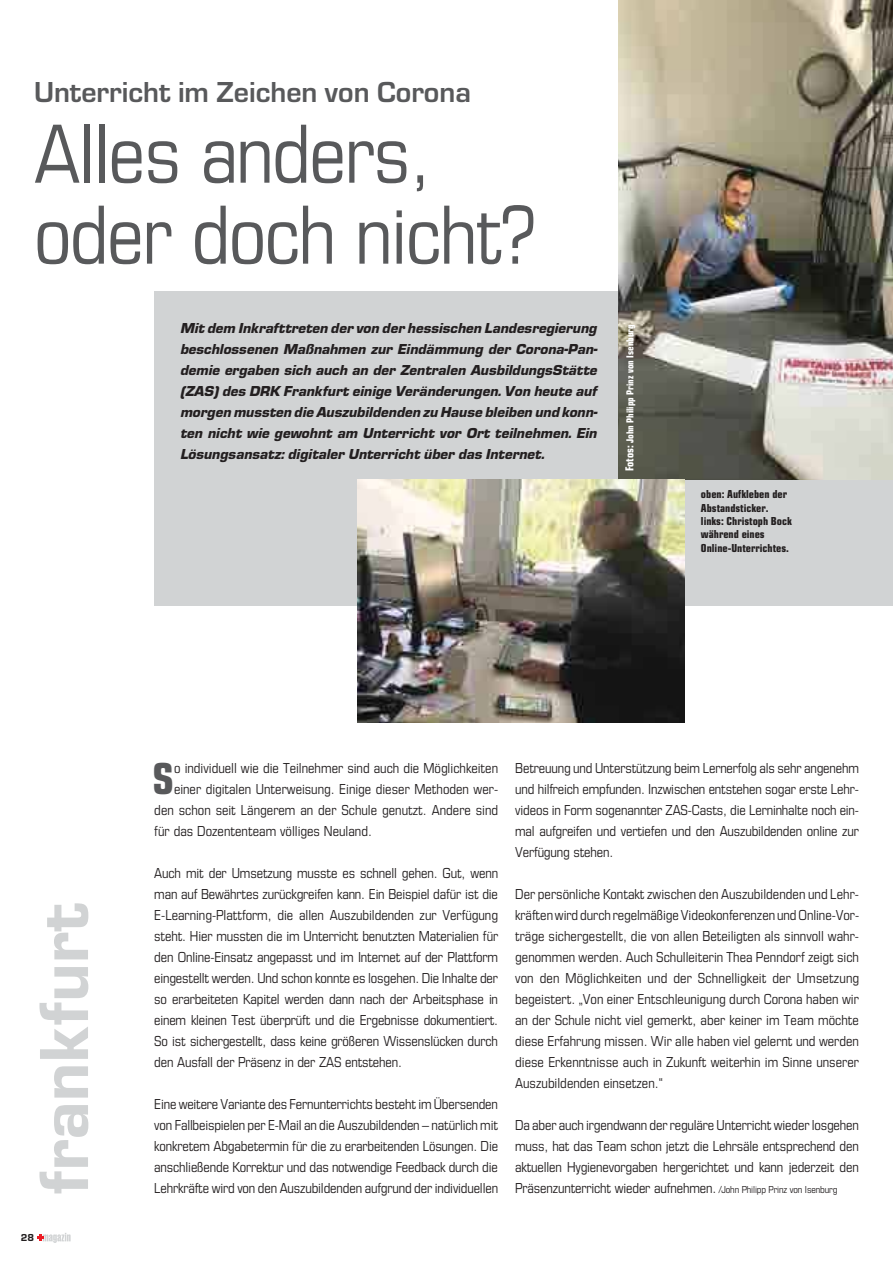
<style>
.page{position:relative;width:893px;height:1263px;background:#fff}
.page>*{position:absolute;margin:0;border:0;box-sizing:border-box;transform-origin:0 0}
.t1{font:87px/81px "Eurostile OT Cond";letter-spacing:-.02em;color:#58595b}
.t2{font:800 72px "Eurostile OT";color:#d1d3d4}
.t3{font:800 46.5px "Eurostile OT Cond";color:#58595b}
.t4{font:700 30px "Eurostile OT";color:#58595b}
.t5{font:15px/21px "Eurostile OT Cond";letter-spacing:-.005em;color:#231f20;text-align:justify}
.t6{font:italic 900 15px/21px "Eurostile OT";color:#231f20;text-align:justify}
.t7{font:800 12px/13.5px "Eurostile OT Cond";color:#231f20}
.t8{font:800 10.5px "Eurostile OT Cond";color:#fff}
.t9{font:800 10.5px "Eurostile OT";color:#231f20}
.s1{font-size:12px}
.s2{font-size:10.5px}
</style>
<div class="page">
<div style="left:154px;top:291px;width:738px;height:315px;background:#d1d3d4"></div>
<svg style="left:37px;top:1233px;width:34px;height:10px"></svg>
<img style="left:618px;top:0;width:274px;height:480px">
<img style="left:357px;top:480px;width:327px;height:242px">
<h3 class="t4" style="left:34px;top:80px;width:438px">Unterricht im Zeichen von Corona</h3>
<h1 class="t1" style="left:34px;top:118px;width:503px">Alles anders, oder doch nicht?</h1>
<p class="t6" style="left:181px;top:318px;width:419px">Mit dem Inkrafttreten der von der hessischen Landesregierung beschlossenen Maßnahmen zur Eindämmung der Corona-Pan&shy;demie ergaben sich auch an der Zentralen AusbildungsStätte (ZAS) des DRK Frankfurt einige Veränderungen. Von heute auf morgen mussten die Auszubildenden zu Hause bleiben und konn&shy;ten nicht wie gewohnt am Unterricht vor Ort teilnehmen. Ein Lösungsansatz: digitaler Unterricht über das Internet.</p>
<p class="t8" style="left:625px;top:471px;width:148px;rotate:-90deg"><span class="s1">Fotos:</span> John Philipp Prinz von Isenburg</p>
<p class="t7" style="left:701px;top:488px;width:92px">oben: Aufkleben der<br>Abstandsticker. links: Christoph Bock während eines<br>Online-Unterrichtes.</p>
<h2 class="t2" style="left:36px;top:1195px;width:293px;rotate:-90deg">frankfurt</h2>
<p class="t9" style="left:21px;top:1234px;width:15px">28</p>
<h3 class="t3" style="left:152px;top:761px;width:23px">S</h3>
<p class="t5" style="left:174px;top:759px;width:325px">o individuell wie die Teilnehmer sind auch die Möglichkeiten</p>
<p class="t5" style="left:174px;top:780px;width:325px">einer digitalen Unterweisung. Einige dieser Methoden wer-</p>
<p class="t5" style="left:154px;top:801px;width:345px">den schon seit Längerem an der Schule genutzt. Andere sind</p>
<p class="t5" style="left:154px;top:822px;width:219px">für das Dozententeam völliges Neuland.</p>
<p class="t5" style="left:154px;top:864px;width:345px">Auch mit der Umsetzung musste es schnell gehen. Gut, wenn man auf Bewährtes zurückgreifen kann. Ein Beispiel dafür ist die E-Learning-Plattform, die allen Auszubildenden zur Verfügung steht. Hier mussten die im Unterricht benutzten Materialien für den Online-Einsatz angepasst und im Internet auf der Plattform eingestellt werden. Und schon konnte es losgehen. Die Inhalte der so erarbeiteten Kapitel werden dann nach der Arbeitsphase in einem kleinen Test überprüft und die Ergebnisse dokumentiert.<br>So ist sichergestellt, dass keine größeren Wissenslücken durch den Ausfall der Präsenz in der ZAS entstehen.</p>
<p class="t5" style="left:154px;top:1095px;width:345px">Eine weitere Variante des Fernunterrichts besteht im Übersenden von Fallbeispielen per E-Mail an die Auszubildenden – natürlich mit konkretem Abgabetermin für die zu erarbeitenden Lösungen. Die anschließende Korrektur und das notwendige Feedback durch die Lehrkräfte wird von den Auszubildenden aufgrund der individuellen</p>
<p class="t5" style="left:515px;top:759px;width:345px">Betreuung und Unterstützung beim Lernerfolg als sehr angenehm und hilfreich empfunden. Inzwischen entstehen sogar erste Lehr&shy;videos in Form sogenannter ZAS-Casts, die Lerninhalte noch ein&shy;mal aufgreifen und vertiefen und den Auszubildenden online zur Verfügung stehen.</p>
<p class="t5" style="left:515px;top:885px;width:345px">Der persönliche Kontakt zwischen den Auszubildenden und Lehr&shy;kräften wird durch regelmäßige Videokonferenzen und Online-Vor&shy;träge sichergestellt, die von allen Beteiligten als sinnvoll wahr&shy;genommen werden. Auch Schulleiterin Thea Penndorf zeigt sich von den Möglichkeiten und der Schnelligkeit der Umsetzung begeistert. „Von einer Entschleunigung durch Corona haben wir an der Schule nicht viel gemerkt, aber keiner im Team möchte diese Erfahrung missen. Wir alle haben viel gelernt und werden diese Erkenntnisse auch in Zukunft weiterhin im Sinne unserer Auszubildenden einsetzen.“</p>
<p class="t5" style="left:515px;top:1116px;width:345px">Da aber auch irgendwann der reguläre Unterricht wieder losgehen muss, hat das Team schon jetzt die Lehrsäle entsprechend den aktuellen Hygienevorgaben hergerichtet und kann jederzeit den Präsenzunterricht wieder aufnehmen. <span class="s2">/John Philipp Prinz von Isenburg</span></p>
</div>
